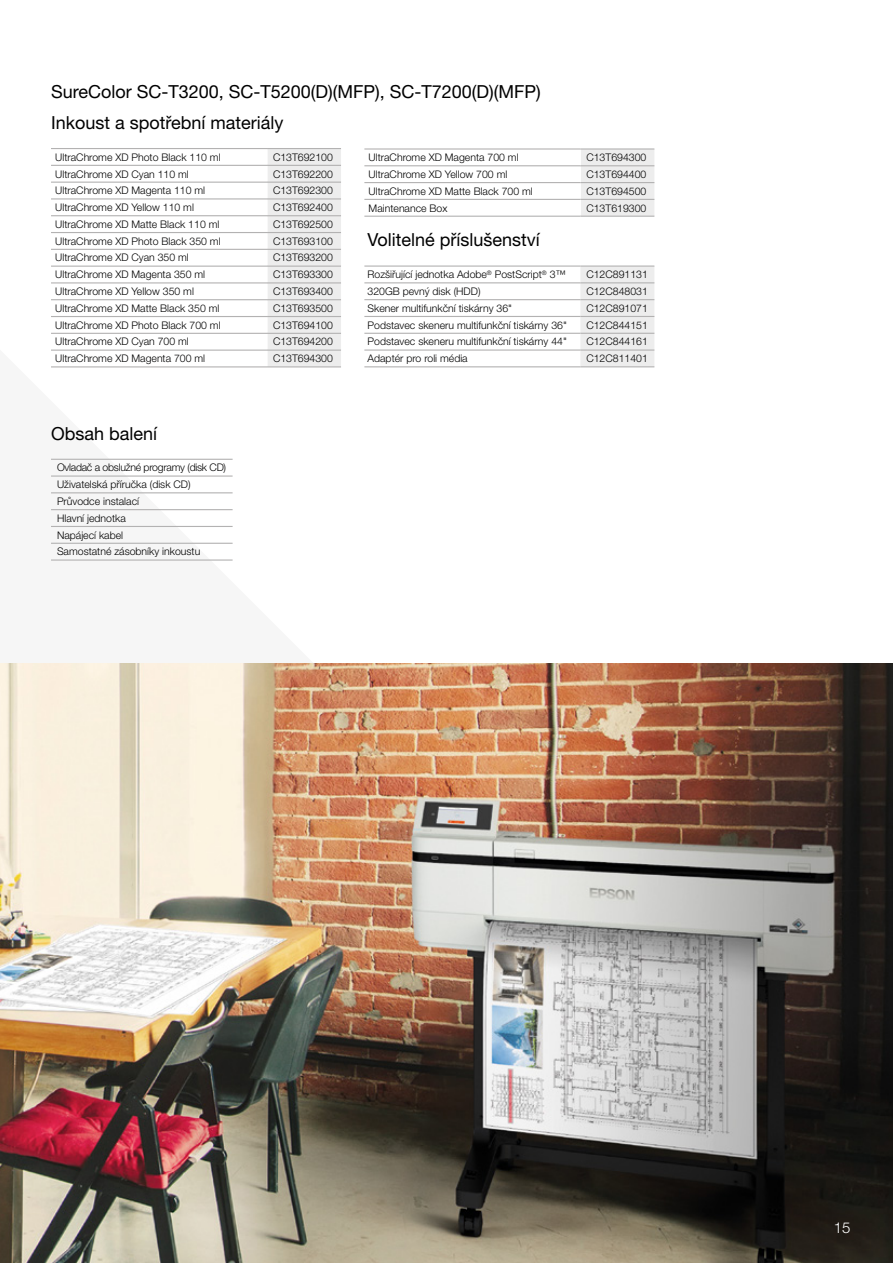
<style>
.page{position:relative;width:893px;height:1263px;background:#fff}
.page>*{position:absolute;margin:0;border:0;box-sizing:border-box;transform-origin:0 0}
.t1{font:18px "Helvetica Neue LT Pro";color:#000}
.t2{font:300 15px "Helvetica Neue LT Pro";color:#fff}
.t3{font:300 10.5px "Helvetica Neue LT Pro";color:#000}
.t4{font:300 10.5px "Helvetica Neue LT Pro";letter-spacing:-.025em;color:#000}
</style>
<div class="page">
<svg style="left:266px;top:149px;width:75px;height:217px;background:#ececec"></svg>
<hr style="left:51px;top:148px;width:216px;height:1px;background:#b3b2b2">
<hr style="left:267px;top:148px;width:74px;height:1px;background:#b3b2b2">
<hr style="left:51px;top:165px;width:216px;height:1px;background:#b3b2b2">
<hr style="left:267px;top:165px;width:74px;height:1px;background:#b3b2b2">
<hr style="left:51px;top:182px;width:216px;height:1px;background:#b3b2b2">
<hr style="left:267px;top:182px;width:74px;height:1px;background:#b3b2b2">
<hr style="left:51px;top:198px;width:216px;height:1px;background:#b3b2b2">
<hr style="left:267px;top:198px;width:74px;height:1px;background:#b3b2b2">
<hr style="left:51px;top:215px;width:216px;height:1px;background:#b3b2b2">
<hr style="left:267px;top:215px;width:74px;height:1px;background:#b3b2b2">
<hr style="left:51px;top:232px;width:216px;height:1px;background:#b3b2b2">
<hr style="left:267px;top:232px;width:74px;height:1px;background:#b3b2b2">
<hr style="left:51px;top:249px;width:216px;height:1px;background:#b3b2b2">
<hr style="left:267px;top:249px;width:74px;height:1px;background:#b3b2b2">
<hr style="left:51px;top:266px;width:216px;height:1px;background:#b3b2b2">
<hr style="left:267px;top:266px;width:74px;height:1px;background:#b3b2b2">
<hr style="left:51px;top:282px;width:216px;height:1px;background:#b3b2b2">
<hr style="left:267px;top:282px;width:74px;height:1px;background:#b3b2b2">
<hr style="left:51px;top:299px;width:216px;height:1px;background:#b3b2b2">
<hr style="left:267px;top:299px;width:74px;height:1px;background:#b3b2b2">
<hr style="left:51px;top:316px;width:216px;height:1px;background:#b3b2b2">
<hr style="left:267px;top:316px;width:74px;height:1px;background:#b3b2b2">
<hr style="left:51px;top:333px;width:216px;height:1px;background:#b3b2b2">
<hr style="left:267px;top:333px;width:74px;height:1px;background:#b3b2b2">
<hr style="left:51px;top:350px;width:216px;height:1px;background:#b3b2b2">
<hr style="left:267px;top:350px;width:74px;height:1px;background:#b3b2b2">
<hr style="left:51px;top:366px;width:216px;height:1px;background:#b3b2b2">
<hr style="left:267px;top:366px;width:74px;height:1px;background:#b3b2b2">
<svg style="left:580px;top:150px;width:74px;height:66px;background:#ececec"></svg>
<hr style="left:364px;top:148px;width:216px;height:2px;background:#b3b2b2">
<hr style="left:580px;top:148px;width:74px;height:2px;background:#b3b2b2">
<hr style="left:364px;top:165px;width:216px;height:1px;background:#b3b2b2">
<hr style="left:580px;top:165px;width:74px;height:1px;background:#b3b2b2">
<hr style="left:364px;top:182px;width:216px;height:1px;background:#b3b2b2">
<hr style="left:580px;top:182px;width:74px;height:1px;background:#b3b2b2">
<hr style="left:364px;top:199px;width:216px;height:1px;background:#b3b2b2">
<hr style="left:580px;top:199px;width:74px;height:1px;background:#b3b2b2">
<hr style="left:364px;top:216px;width:216px;height:1px;background:#b3b2b2">
<hr style="left:580px;top:216px;width:74px;height:1px;background:#b3b2b2">
<hr style="left:51px;top:459px;width:182px;height:1px;background:#b3b2b2">
<hr style="left:51px;top:475px;width:182px;height:2px;background:#b3b2b2">
<hr style="left:51px;top:492px;width:182px;height:1px;background:#b3b2b2">
<hr style="left:51px;top:509px;width:182px;height:1px;background:#b3b2b2">
<hr style="left:51px;top:526px;width:182px;height:1px;background:#b3b2b2">
<hr style="left:51px;top:543px;width:182px;height:1px;background:#b3b2b2">
<hr style="left:51px;top:559px;width:182px;height:2px;background:#b3b2b2">
<div style="left:580px;top:267px;width:74px;height:99px;background:#ededed"></div>
<hr style="left:364px;top:265px;width:216px;height:2px;background:#b3b2b2">
<hr style="left:580px;top:265px;width:74px;height:2px;background:#b3b2b2">
<hr style="left:364px;top:282px;width:216px;height:1px;background:#b3b2b2">
<hr style="left:580px;top:282px;width:74px;height:1px;background:#b3b2b2">
<hr style="left:364px;top:299px;width:216px;height:1px;background:#b3b2b2">
<hr style="left:580px;top:299px;width:74px;height:1px;background:#b3b2b2">
<hr style="left:364px;top:316px;width:216px;height:1px;background:#b3b2b2">
<hr style="left:580px;top:316px;width:74px;height:1px;background:#b3b2b2">
<hr style="left:364px;top:333px;width:216px;height:1px;background:#b3b2b2">
<hr style="left:580px;top:333px;width:74px;height:1px;background:#b3b2b2">
<hr style="left:364px;top:349px;width:216px;height:2px;background:#b3b2b2">
<hr style="left:580px;top:349px;width:74px;height:2px;background:#b3b2b2">
<hr style="left:364px;top:366px;width:216px;height:1px;background:#b3b2b2">
<hr style="left:580px;top:366px;width:74px;height:1px;background:#b3b2b2">
<img style="left:0;top:663px;width:893px;height:600px">
<p class="t1" style="left:51px;top:80px;width:491px">SureColor SC-T3200, SC-T5200(D)(MFP), SC-T7200(D)(MFP)</p>
<p class="t1" style="left:51px;top:112px;width:234px">Inkoust a spotřební materiály</p>
<p class="t3" style="left:55px;top:151px;width:167px">UltraChrome XD Photo Black 110 ml</p>
<p class="t3" style="left:273px;top:151px;width:61px">C13T692100</p>
<p class="t3" style="left:55px;top:167px;width:135px">UltraChrome XD Cyan 110 ml</p>
<p class="t3" style="left:273px;top:167px;width:61px">C13T692200</p>
<p class="t3" style="left:55px;top:184px;width:151px">UltraChrome XD Magenta 110 ml</p>
<p class="t3" style="left:273px;top:184px;width:61px">C13T692300</p>
<p class="t3" style="left:55px;top:201px;width:140px">UltraChrome XD Yellow 110 ml</p>
<p class="t3" style="left:273px;top:201px;width:61px">C13T692400</p>
<p class="t3" style="left:55px;top:218px;width:166px">UltraChrome XD Matte Black 110 ml</p>
<p class="t3" style="left:273px;top:218px;width:61px">C13T692500</p>
<p class="t3" style="left:55px;top:235px;width:167px">UltraChrome XD Photo Black 350 ml</p>
<p class="t3" style="left:273px;top:235px;width:61px">C13T693100</p>
<p class="t3" style="left:55px;top:251px;width:135px">UltraChrome XD Cyan 350 ml</p>
<p class="t3" style="left:273px;top:251px;width:61px">C13T693200</p>
<p class="t3" style="left:55px;top:268px;width:151px">UltraChrome XD Magenta 350 ml</p>
<p class="t3" style="left:273px;top:268px;width:61px">C13T693300</p>
<p class="t3" style="left:55px;top:285px;width:140px">UltraChrome XD Yellow 350 ml</p>
<p class="t3" style="left:273px;top:285px;width:61px">C13T693400</p>
<p class="t3" style="left:55px;top:302px;width:166px">UltraChrome XD Matte Black 350 ml</p>
<p class="t3" style="left:273px;top:302px;width:61px">C13T693500</p>
<p class="t3" style="left:55px;top:318px;width:167px">UltraChrome XD Photo Black 700 ml</p>
<p class="t3" style="left:273px;top:318px;width:61px">C13T694100</p>
<p class="t3" style="left:55px;top:335px;width:135px">UltraChrome XD Cyan 700 ml</p>
<p class="t3" style="left:273px;top:335px;width:61px">C13T694200</p>
<p class="t3" style="left:55px;top:352px;width:151px">UltraChrome XD Magenta 700 ml</p>
<p class="t3" style="left:273px;top:352px;width:61px">C13T694300</p>
<p class="t1" style="left:51px;top:423px;width:108px">Obsah balení</p>
<p class="t4" style="left:57px;top:461px;width:171px">Ovladač a obslužné programy (disk CD)</p>
<p class="t3" style="left:57px;top:478px;width:135px">Uživatelská příručka (disk CD)</p>
<p class="t3" style="left:57px;top:495px;width:84px">Průvodce instalací</p>
<p class="t3" style="left:57px;top:512px;width:70px">Hlavní jednotka</p>
<p class="t3" style="left:57px;top:528px;width:68px">Napájecí kabel</p>
<p class="t3" style="left:57px;top:545px;width:145px">Samostatné zásobníky inkoustu</p>
<p class="t3" style="left:369px;top:151px;width:151px">UltraChrome XD Magenta 700 ml</p>
<p class="t3" style="left:586px;top:151px;width:61px">C13T694300</p>
<p class="t3" style="left:369px;top:168px;width:140px">UltraChrome XD Yellow 700 ml</p>
<p class="t3" style="left:586px;top:168px;width:61px">C13T694400</p>
<p class="t3" style="left:369px;top:185px;width:166px">UltraChrome XD Matte Black 700 ml</p>
<p class="t3" style="left:586px;top:185px;width:61px">C13T694500</p>
<p class="t3" style="left:369px;top:201px;width:80px">Maintenance Box</p>
<p class="t3" style="left:586px;top:201px;width:61px">C13T619300</p>
<p class="t1" style="left:368px;top:228px;width:174px">Volitelné příslušenství</p>
<p class="t3" style="left:368px;top:268px;width:200px">Rozšiřující jednotka Adobe<sup>®</sup> PostScript<sup>®</sup> 3™</p>
<p class="t3" style="left:586px;top:268px;width:63px">C12C891131</p>
<p class="t3" style="left:368px;top:285px;width:115px">320GB pevný disk (HDD)</p>
<p class="t3" style="left:586px;top:285px;width:63px">C12C848031</p>
<p class="t3" style="left:368px;top:302px;width:146px">Skener multifunkční tiskárny 36"</p>
<p class="t3" style="left:586px;top:302px;width:63px">C12C891071</p>
<p class="t3" style="left:368px;top:318px;width:201px">Podstavec skeneru multifunkční tiskárny 36"</p>
<p class="t3" style="left:586px;top:318px;width:63px">C12C844151</p>
<p class="t3" style="left:368px;top:335px;width:201px">Podstavec skeneru multifunkční tiskárny 44"</p>
<p class="t3" style="left:586px;top:335px;width:63px">C12C844161</p>
<p class="t3" style="left:368px;top:352px;width:102px">Adaptér pro roli média</p>
<p class="t3" style="left:586px;top:352px;width:63px">C12C811401</p>
<p class="t2" style="left:834px;top:1219px;width:18px">15</p>
</div>
